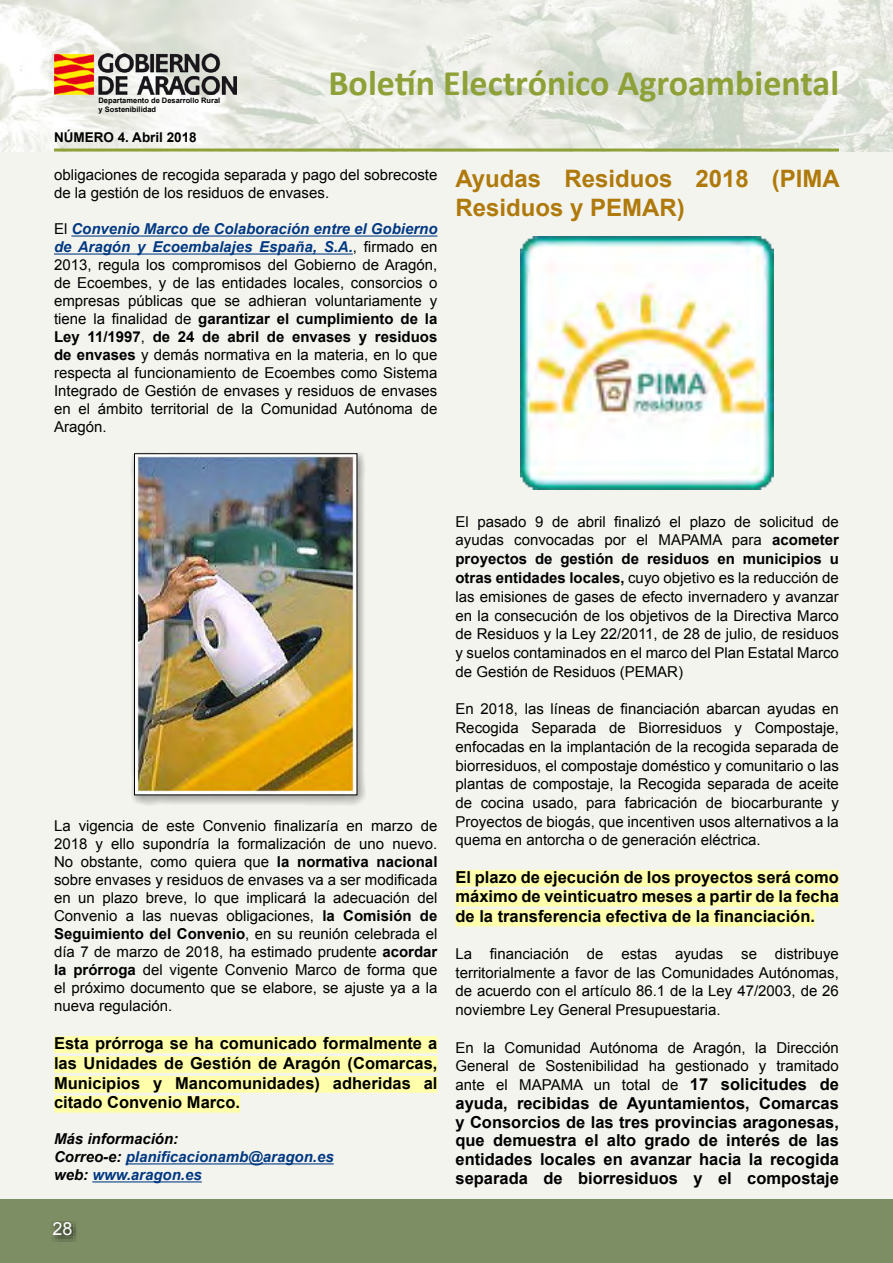
<style>
.page{position:relative;width:893px;height:1263px;background:#fff}
.page>*{position:absolute;margin:0;border:0;box-sizing:border-box;transform-origin:0 0}
.t1{font:700 36px "Calibri";color:#8ea138}
.t2{font:700 24px/28.8px "Arial";color:#af7a0b}
.t3{font:18px "Arial";color:#fff}
.t4{font:700 16.5px/19.8px "Arial";color:#000;text-align:justify}
.t5{font:15px/18px "Arial";color:#000;text-align:justify}
.t6{font:italic 700 15px/18px "Arial";color:#003882}
.t7{font:700 13.5px "Arial";color:#000}
.t8{font:700 7.5px/9px "Arial";color:#000}
.s1{font-weight:700;font-style:italic;color:#003882}
.s2{font-weight:700}
.s3{color:#000}
.s4{font-weight:700;font-size:16.5px}
</style>
<div class="page">
<div style="left:0;top:0;width:893px;height:1199px;background:#f4f4ef"></div>
<img style="left:0;top:0;width:893px;height:152px">
<img style="left:54px;top:54px;width:182px;height:41px">
<div style="left:0;top:1200px;width:893px;height:63px;background:#7d8e64"></div>
<svg style="left:50px;top:1220px;width:28px;height:22px"></svg>
<hr style="left:54px;top:149px;width:785px;height:3px;background:#8ea138">
<hr style="left:71px;top:235px;width:366px;height:2px;background:#003882">
<hr style="left:54px;top:253px;width:299px;height:2px;background:#003882">
<div style="left:54px;top:1036px;width:383px;height:17px;background:#ffffab"></div>
<div style="left:54px;top:1056px;width:383px;height:17px;background:#ffffab"></div>
<div style="left:54px;top:1076px;width:383px;height:17px;background:#ffffab"></div>
<div style="left:54px;top:1095px;width:186px;height:17px;background:#ffffab"></div>
<hr style="left:126px;top:1163px;width:208px;height:1px;background:#003882">
<hr style="left:92px;top:1181px;width:110px;height:1px;background:#003882">
<div style="left:130px;top:451px;width:235px;height:354px;background:#000;opacity:.35"></div>
<img style="left:136px;top:455px;width:219px;height:338px">
<div style="left:134px;top:453px;width:223px;height:342px;border:1px solid #000"></div>
<div style="left:455px;top:870px;width:384px;height:17px;background:#ffffab"></div>
<div style="left:455px;top:890px;width:384px;height:17px;background:#ffffab"></div>
<div style="left:455px;top:909px;width:360px;height:17px;background:#ffffab"></div>
<img style="left:521px;top:237px;width:253px;height:253px">
<p class="t8" style="left:99px;top:96px;width:123px">Departamento de Desarrollo Rural y Sostenibilidad</p>
<p class="t7" style="left:54px;top:129px;width:144px">NÚMERO 4. Abril 2018</p>
<h1 class="t1" style="left:328px;top:60px;width:512px">Boletín Electrónico Agroambiental</h1>
<p class="t5" style="left:54px;top:166px;width:385px">obligaciones de recogida separada y pago del sobrecoste de la gestión de los residuos de envases.</p>
<p class="t5" style="left:54px;top:220px;width:385px">El <span class="s1">Convenio Marco de Colaboración entre el Gobierno de Aragón y Ecoembalajes España, S.A.</span>, firmado en 2013, regula los compromisos del Gobierno de Aragón, de Ecoembes, y de las entidades locales, consorcios o empresas públicas que se adhieran voluntariamente y tiene la finalidad de <span class="s2">garantizar el cumplimiento de la Ley 11/1997</span>, <span class="s2">de 24 de abril de envases y residuos de envases</span> y demás normativa en la materia, en lo que respecta al funcionamiento de Ecoembes como Sistema Integrado de Gestión de envases y residuos de envases en el ámbito territorial de la Comunidad Autónoma de Aragón.</p>
<h2 class="t2" style="left:455px;top:165px;width:386px">Ayudas Residuos 2018 (PIMA<br>Residuos y PEMAR)</h2>
<p class="t5" style="left:54px;top:817px;width:385px">La vigencia de este Convenio finalizaría en marzo de 2018 y ello supondría la formalización de uno nuevo.<br>No obstante, como quiera que <span class="s2">la normativa nacional </span>sobre envases y residuos de envases va a ser modificada en un plazo breve, lo que implicará la adecuación del Convenio a las nuevas obligaciones, <span class="s2">la Comisión de Seguimiento del Convenio</span>, en su reunión celebrada el día 7 de marzo de 2018, ha estimado prudente <span class="s2">acordar la prórroga</span> del vigente Convenio Marco de forma que el próximo documento que se elabore, se ajuste ya a la nueva regulación.</p>
<p class="t4" style="left:54px;top:1034px;width:385px">Esta prórroga se ha comunicado formalmente a las Unidades de Gestión de Aragón (Comarcas, Municipios y Mancomunidades) adheridas al citado Convenio Marco.</p>
<p class="t6" style="left:54px;top:1130px;width:281px"><span class="s3">Más información:<br>Correo-e:</span> planificacionamb@aragon.es <span class="s3">web:</span> www.aragon.es</p>
<p class="t3" style="left:53px;top:1217px;width:22px">28</p>
<p class="t5" style="left:455px;top:512px;width:385px;line-height:18.8px">El pasado 9 de abril finalizó el plazo de solicitud de ayudas convocadas por el MAPAMA para <span class="s2">acometer proyectos de gestión de residuos en municipios u otras entidades locales,</span> cuyo objetivo es la reducción de las emisiones de gases de efecto invernadero y avanzar en la consecución de los objetivos de la Directiva Marco de Residuos y la Ley 22/2011, de 28 de julio, de residuos y suelos contaminados en el marco del Plan Estatal Marco de Gestión de Residuos (PEMAR)</p>
<p class="t5" style="left:455px;top:700px;width:385px;line-height:18.6px">En 2018, las líneas de financiación abarcan ayudas en Recogida Separada de Biorresiduos y Compostaje, enfocadas en la implantación de la recogida separada de biorresiduos, el compostaje doméstico y comunitario o las plantas de compostaje, la Recogida separada de aceite de cocina usado, para fabricación de biocarburante y Proyectos de biogás, que incentiven usos alternativos a la quema en antorcha o de generación eléctrica.</p>
<p class="t4" style="left:455px;top:867px;width:385px">El plazo de ejecución de los proyectos será como máximo de veinticuatro meses a partir de la fecha de la transferencia efectiva de la financiación.</p>
<p class="t5" style="left:455px;top:944px;width:385px;line-height:18.8px">La financiación de estas ayudas se distribuye territorialmente a favor de las Comunidades Autónomas, de acuerdo con el artículo 86.1 de la Ley 47/2003, de 26 noviembre Ley General Presupuestaria.</p>
<p class="t5" style="left:455px;top:1038px;width:385px;line-height:18.8px">En la Comunidad Autónoma de Aragón, la Dirección General de Sostenibilidad ha gestionado y tramitado ante el MAPAMA un total de <span class="s4">17 solicitudes de</span></p>
<p class="t4" style="left:455px;top:1094px;width:385px;line-height:18.8px">ayuda, recibidas de Ayuntamientos, Comarcas y Consorcios de las tres provincias aragonesas, que demuestra el alto grado de interés de las entidades locales en avanzar hacia la recogida separada de biorresiduos y el compostaje</p>
</div>
